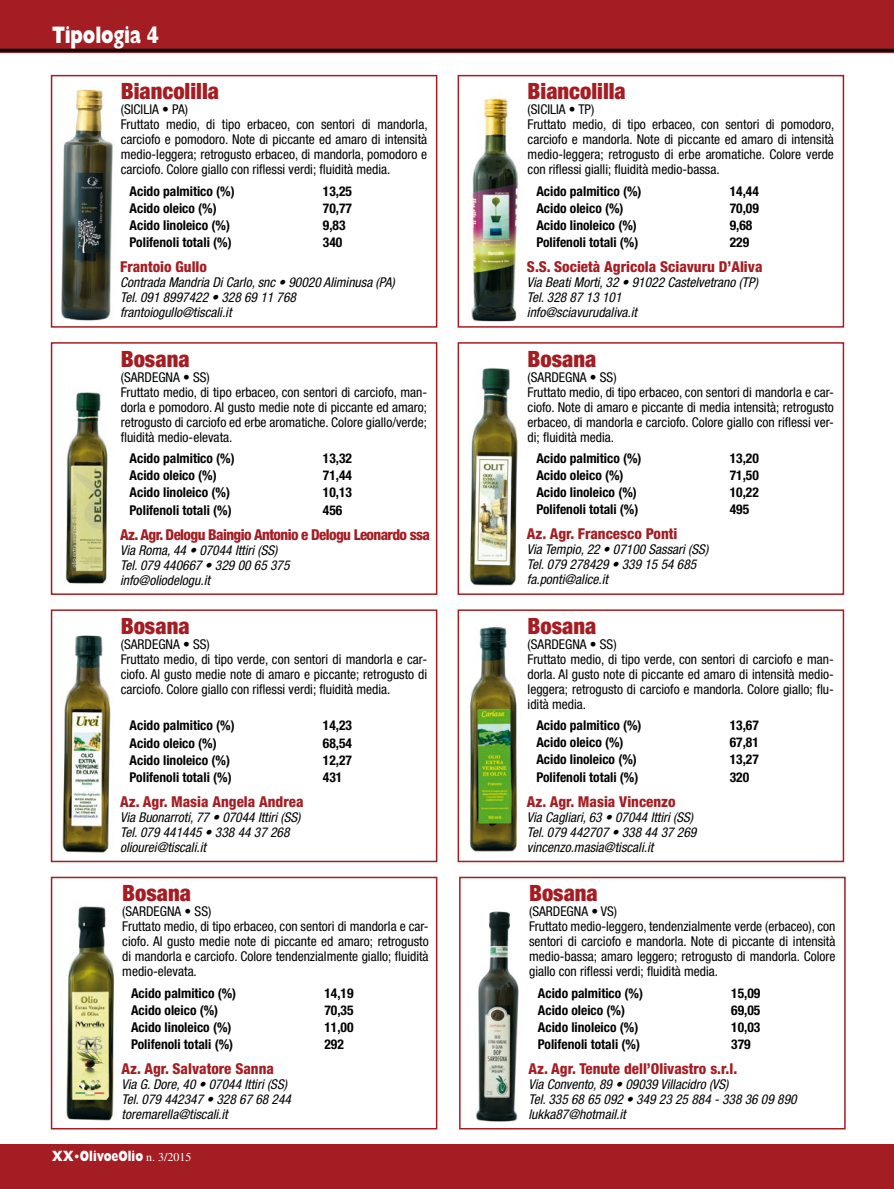
<style>
.page{position:relative;width:894px;height:1189px;background:#fff}
.page>*{position:absolute;margin:0;border:0;box-sizing:border-box;transform-origin:0 0}
.t1{font:800 24px "Gill Sans Std";letter-spacing:-.01em;color:#fff;scale:.75 1}
.t2{font:900 condensed 22.5px "Helvetica Neue LT Std";color:#a41d23}
.t3{font:800 condensed 15px "Helvetica Neue LT Std";color:#a41d23}
.t4{font:800 condensed 15px "Helvetica Neue LT Std";letter-spacing:-.04em;color:#a41d23}
.t5{font:800 15px "Gill Sans Std";color:#fff;scale:.8 1}
.t6{font:condensed 13.5px/15px "Helvetica Neue LT Std";color:#000}
.t7{font:700 condensed 13.5px "Helvetica Neue LT Std";color:#000}
.t8{font:italic condensed 13.5px/15px "Helvetica Neue LT Std";color:#000}
.s1{font-family:"Times LT Std";font-weight:700;font-size:13.5px}
.s2{font-family:"Times LT Std";font-weight:400;font-size:12px}
</style>
<div class="page">
<div style="left:0;top:1144px;width:893px;height:45px;background:#a41d23"></div>
<div style="left:0;top:0;width:893px;height:52px;background:#a41d23"></div>
<hr style="left:0;top:49px;width:893px;height:3px;background:#000">
<div style="left:51px;top:75px;width:386px;height:253px;border:2px solid #a41d23"></div>
<img style="left:61px;top:89px;width:52px;height:232px">
<div style="left:457px;top:75px;width:387px;height:253px;border:2px solid #a41d23"></div>
<img style="left:471px;top:97px;width:48px;height:225px">
<div style="left:51px;top:877px;width:386px;height:252px;border:2px solid #a41d23"></div>
<img style="left:66px;top:906px;width:49px;height:215px">
<div style="left:459px;top:877px;width:386px;height:252px;border:2px solid #a41d23"></div>
<img style="left:476px;top:911px;width:43px;height:211px">
<div style="left:51px;top:342px;width:386px;height:253px;border:2px solid #a41d23"></div>
<img style="left:65px;top:392px;width:43px;height:192px">
<div style="left:457px;top:342px;width:387px;height:253px;border:2px solid #a41d23"></div>
<img style="left:469px;top:367px;width:49px;height:219px">
<div style="left:51px;top:609px;width:386px;height:253px;border:2px solid #a41d23"></div>
<img style="left:62px;top:635px;width:49px;height:219px">
<div style="left:457px;top:609px;width:387px;height:253px;border:2px solid #a41d23"></div>
<img style="left:469px;top:626px;width:49px;height:226px">
<h1 class="t1" style="left:52px;top:21px;width:144px">Tipologia 4</h1>
<h2 class="t2" style="left:121px;top:77px;width:100px">Biancolilla</h2>
<p class="t6" style="left:121px;top:102px;width:308px">(SICILIA • PA)<br>Fruttato medio, di tipo erbaceo, con sentori di mandorla, carciofo e pomodoro. Note di piccante ed amaro di intensità medio-leggera; retrogusto erbaceo, di mandorla, pomodoro e carciofo. Colore giallo con riflessi verdi; fluidità media.</p>
<p class="t7" style="left:130px;top:183px;width:107px">Acido palmitico (%)</p>
<p class="t7" style="left:323px;top:183px;width:31px">13,25</p>
<p class="t7" style="left:130px;top:200px;width:89px">Acido oleico (%)</p>
<p class="t7" style="left:323px;top:200px;width:31px">70,77</p>
<p class="t7" style="left:130px;top:217px;width:102px">Acido linoleico (%)</p>
<p class="t7" style="left:323px;top:217px;width:24px">9,83</p>
<p class="t7" style="left:130px;top:234px;width:104px">Polifenoli totali (%)</p>
<p class="t7" style="left:323px;top:234px;width:21px">340</p>
<p class="t3" style="left:120px;top:258px;width:88px">Frantoio Gullo</p>
<p class="t8" style="left:120px;top:275px;width:276px">Contrada Mandria Di Carlo, snc • 90020 Aliminusa (PA)<br>Tel. 091 8997422 • 328 69 11 768 frantoiogullo@tiscali.it</p>
<h2 class="t2" style="left:121px;top:345px;width:70px">Bosana</h2>
<p class="t6" style="left:121px;top:369px;width:308px">(SARDEGNA • SS)<br>Fruttato medio, di tipo erbaceo, con sentori di carciofo, man&shy;dorla e pomodoro. Al gusto medie note di piccante ed amaro; retrogusto di carciofo ed erbe aromatiche. Colore giallo/verde; fluidità medio-elevata.</p>
<p class="t7" style="left:130px;top:450px;width:107px">Acido palmitico (%)</p>
<p class="t7" style="left:323px;top:450px;width:31px">13,32</p>
<p class="t7" style="left:130px;top:467px;width:89px">Acido oleico (%)</p>
<p class="t7" style="left:323px;top:467px;width:31px">71,44</p>
<p class="t7" style="left:130px;top:484px;width:102px">Acido linoleico (%)</p>
<p class="t7" style="left:323px;top:484px;width:31px">10,13</p>
<p class="t7" style="left:130px;top:502px;width:104px">Polifenoli totali (%)</p>
<p class="t7" style="left:323px;top:502px;width:21px">456</p>
<p class="t4" style="left:120px;top:525px;width:311px">Az. Agr. Delogu Baingio Antonio e Delogu Leonardo ssa</p>
<p class="t8" style="left:120px;top:543px;width:171px">Via Roma, 44 • 07044 Ittiri (SS)<br>Tel. 079 440667 • 329 00 65 375 info@oliodelogu.it</p>
<h2 class="t2" style="left:121px;top:612px;width:70px">Bosana</h2>
<p class="t6" style="left:121px;top:636px;width:308px">(SARDEGNA • SS)<br>Fruttato medio, di tipo verde, con sentori di mandorla e car&shy;ciofo. Al gusto medie note di amaro e piccante; retrogusto di carciofo. Colore giallo con riflessi verdi; fluidità media.</p>
<p class="t7" style="left:130px;top:717px;width:107px">Acido palmitico (%)</p>
<p class="t7" style="left:323px;top:717px;width:31px">14,23</p>
<p class="t7" style="left:130px;top:734px;width:89px">Acido oleico (%)</p>
<p class="t7" style="left:323px;top:734px;width:31px">68,54</p>
<p class="t7" style="left:130px;top:752px;width:102px">Acido linoleico (%)</p>
<p class="t7" style="left:323px;top:752px;width:31px">12,27</p>
<p class="t7" style="left:130px;top:769px;width:104px">Polifenoli totali (%)</p>
<p class="t7" style="left:323px;top:769px;width:21px">431</p>
<p class="t3" style="left:120px;top:792px;width:185px">Az. Agr. Masia Angela Andrea</p>
<p class="t8" style="left:120px;top:810px;width:182px">Via Buonarroti, 77 • 07044 Ittiri (SS)<br>Tel. 079 441445 • 338 44 37 268 oliourei@tiscali.it</p>
<h2 class="t2" style="left:122px;top:879px;width:70px">Bosana</h2>
<p class="t6" style="left:122px;top:904px;width:308px">(SARDEGNA • SS)<br>Fruttato medio, di tipo erbaceo, con sentori di mandorla e car&shy;ciofo. Al gusto medie note di piccante ed amaro; retrogusto di mandorla e carciofo. Colore tendenzialmente giallo; fluidità medio-elevata.</p>
<p class="t7" style="left:131px;top:985px;width:107px">Acido palmitico (%)</p>
<p class="t7" style="left:324px;top:985px;width:31px">14,19</p>
<p class="t7" style="left:131px;top:1002px;width:89px">Acido oleico (%)</p>
<p class="t7" style="left:324px;top:1002px;width:31px">70,35</p>
<p class="t7" style="left:131px;top:1019px;width:102px">Acido linoleico (%)</p>
<p class="t7" style="left:324px;top:1019px;width:31px">11,00</p>
<p class="t7" style="left:131px;top:1036px;width:104px">Polifenoli totali (%)</p>
<p class="t7" style="left:324px;top:1036px;width:21px">292</p>
<p class="t3" style="left:122px;top:1059px;width:154px">Az. Agr. Salvatore Sanna</p>
<p class="t8" style="left:122px;top:1077px;width:171px">Via G. Dore, 40 • 07044 Ittiri (SS)<br>Tel. 079 442347 • 328 67 68 244 toremarella@tiscali.it</p>
<p class="t5" style="left:52px;top:1147px;width:176px">XX <span class="s1">•</span> OlivoeOlio <span class="s2">n. 3/2015</span></p>
<h2 class="t2" style="left:527px;top:77px;width:100px">Biancolilla</h2>
<p class="t6" style="left:527px;top:102px;width:308px">(SICILIA • TP)<br>Fruttato medio, di tipo erbaceo, con sentori di pomodoro, carciofo e mandorla. Note di piccante ed amaro di intensità medio-leggera; retrogusto di erbe aromatiche. Colore verde con riflessi gialli; fluidità medio-bassa.</p>
<p class="t7" style="left:536px;top:183px;width:107px">Acido palmitico (%)</p>
<p class="t7" style="left:729px;top:183px;width:31px">14,44</p>
<p class="t7" style="left:536px;top:200px;width:89px">Acido oleico (%)</p>
<p class="t7" style="left:729px;top:200px;width:31px">70,09</p>
<p class="t7" style="left:536px;top:217px;width:102px">Acido linoleico (%)</p>
<p class="t7" style="left:729px;top:217px;width:24px">9,68</p>
<p class="t7" style="left:536px;top:234px;width:104px">Polifenoli totali (%)</p>
<p class="t7" style="left:729px;top:234px;width:21px">229</p>
<p class="t3" style="left:527px;top:257px;width:237px">S.S. Società Agricola Sciavuru D’Aliva</p>
<p class="t8" style="left:527px;top:275px;width:232px">Via Beati Morti, 32 • 91022 Castelvetrano (TP)<br>Tel. 328 87 13 101<br>info@sciavurudaliva.it</p>
<h2 class="t2" style="left:527px;top:345px;width:70px">Bosana</h2>
<p class="t6" style="left:527px;top:369px;width:308px">(SARDEGNA • SS)<br>Fruttato medio, di tipo erbaceo, con sentori di mandorla e car&shy;ciofo. Note di amaro e piccante di media intensità; retrogusto erbaceo, di mandorla e carciofo. Colore giallo con riflessi ver&shy;di; fluidità media.</p>
<p class="t7" style="left:536px;top:450px;width:107px">Acido palmitico (%)</p>
<p class="t7" style="left:729px;top:450px;width:31px">13,20</p>
<p class="t7" style="left:536px;top:467px;width:89px">Acido oleico (%)</p>
<p class="t7" style="left:729px;top:467px;width:31px">71,50</p>
<p class="t7" style="left:536px;top:484px;width:102px">Acido linoleico (%)</p>
<p class="t7" style="left:729px;top:484px;width:31px">10,22</p>
<p class="t7" style="left:536px;top:501px;width:104px">Polifenoli totali (%)</p>
<p class="t7" style="left:729px;top:501px;width:21px">495</p>
<p class="t3" style="left:527px;top:525px;width:152px">Az. Agr. Francesco Ponti</p>
<p class="t8" style="left:527px;top:542px;width:183px">Via Tempio, 22 • 07100 Sassari (SS)<br>Tel. 079 278429 • 339 15 54 685 fa.ponti@alice.it</p>
<h2 class="t2" style="left:527px;top:612px;width:70px">Bosana</h2>
<p class="t6" style="left:527px;top:636px;width:308px">(SARDEGNA • SS)<br>Fruttato medio, di tipo verde, con sentori di carciofo e man&shy;dorla. Al gusto note di piccante ed amaro di intensità medio&shy;leggera; retrogusto di carciofo e mandorla. Colore giallo; flu&shy;idità media.</p>
<p class="t7" style="left:536px;top:717px;width:107px">Acido palmitico (%)</p>
<p class="t7" style="left:729px;top:717px;width:31px">13,67</p>
<p class="t7" style="left:536px;top:734px;width:89px">Acido oleico (%)</p>
<p class="t7" style="left:729px;top:734px;width:31px">67,81</p>
<p class="t7" style="left:536px;top:751px;width:102px">Acido linoleico (%)</p>
<p class="t7" style="left:729px;top:751px;width:31px">13,27</p>
<p class="t7" style="left:536px;top:769px;width:104px">Polifenoli totali (%)</p>
<p class="t7" style="left:729px;top:769px;width:21px">320</p>
<p class="t3" style="left:527px;top:792px;width:150px">Az. Agr. Masia Vincenzo</p>
<p class="t8" style="left:527px;top:810px;width:171px">Via Cagliari, 63 • 07044 Ittiri (SS)<br>Tel. 079 442707 • 338 44 37 269 vincenzo.masia@tiscali.it</p>
<h2 class="t2" style="left:529px;top:879px;width:70px">Bosana</h2>
<p class="t6" style="left:529px;top:903px;width:308px">(SARDEGNA • VS)<br>Fruttato medio-leggero, tendenzialmente verde (erbaceo), con sentori di carciofo e mandorla. Note di piccante di intensità medio-bassa; amaro leggero; retrogusto di mandorla. Colore giallo con riflessi verdi; fluidità media.</p>
<p class="t7" style="left:538px;top:985px;width:107px">Acido palmitico (%)</p>
<p class="t7" style="left:731px;top:985px;width:31px">15,09</p>
<p class="t7" style="left:538px;top:1002px;width:89px">Acido oleico (%)</p>
<p class="t7" style="left:731px;top:1002px;width:31px">69,05</p>
<p class="t7" style="left:538px;top:1019px;width:102px">Acido linoleico (%)</p>
<p class="t7" style="left:731px;top:1019px;width:31px">10,03</p>
<p class="t7" style="left:538px;top:1036px;width:104px">Polifenoli totali (%)</p>
<p class="t7" style="left:731px;top:1036px;width:21px">379</p>
<p class="t3" style="left:528px;top:1059px;width:210px">Az. Agr. Tenute dell’Olivastro s.r.l.</p>
<p class="t8" style="left:528px;top:1077px;width:270px">Via Convento, 89 • 09039 Villacidro (VS)<br>Tel. 335 68 65 092 • 349 23 25 884 - 338 36 09 890 lukka87@hotmail.it</p>
</div>
